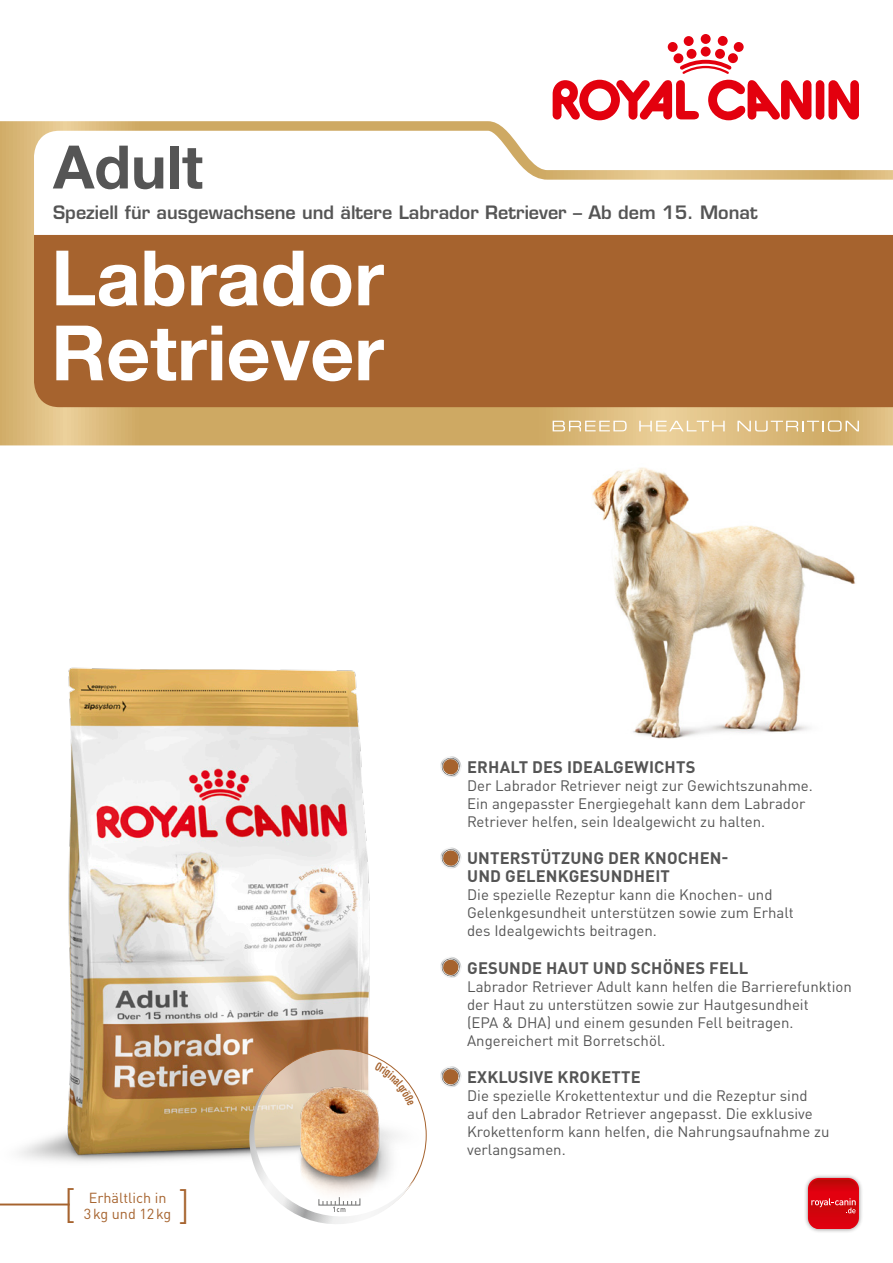
<style>
.page{position:relative;width:893px;height:1263px;background:#fff}
.page>*{position:absolute;margin:0;border:0;box-sizing:border-box;transform-origin:0 0}
.t1{font:700 76.5px/75px "Helvetica Neue LT Std";color:#fff}
.t2{font:700 60px "Helvetica Neue LT Std";color:#555}
.t3{font:300 40.65px "DINOT";color:#a6632e}
.t4{font:600 18px "Eurostile";color:#555}
.t5{font:700 16.5px/18px "DINOT";letter-spacing:.01em;color:#555}
.t6{font:15px/18px "DINOT";color:#555}
.t7{font:14.4px "DINOT";color:#a6632e}
</style>
<div class="page">
<img style="left:592px;top:467px;width:264px;height:272px">
<svg style="left:0;top:121px;width:893px;height:324px;background:#d8b87c"></svg>
<svg style="left:553px;top:421px;width:74px;height:10px"></svg>
<svg style="left:639px;top:421px;width:86px;height:10px"></svg>
<svg style="left:737px;top:421px;width:122px;height:10px"></svg>
<div style="left:34px;top:235px;width:859px;height:172px;background:#a6632e"></div>
<svg style="left:34px;top:131px;width:859px;height:104px"></svg>
<div style="left:816px;top:80px;width:8px;height:40px;background:#e3000e;border-radius:4px"></div>
<svg style="left:828px;top:80px;width:31px;height:40px"></svg>
<div style="left:684px;top:36px;width:10px;height:10px;background:#e3000e;border-radius:50%"></div>
<div style="left:701px;top:34px;width:10px;height:10px;background:#e3000e;border-radius:50%"></div>
<div style="left:668px;top:42px;width:10px;height:10px;background:#e3000e;border-radius:50%"></div>
<div style="left:718px;top:36px;width:10px;height:10px;background:#e3000e;border-radius:50%"></div>
<div style="left:734px;top:42px;width:10px;height:10px;background:#e3000e;border-radius:50%"></div>
<div style="left:728px;top:53px;width:10px;height:10px;background:#e3000e;border-radius:50%"></div>
<div style="left:715px;top:49px;width:10px;height:10px;background:#e3000e;border-radius:50%"></div>
<div style="left:701px;top:47px;width:10px;height:10px;background:#e3000e;border-radius:50%"></div>
<div style="left:687px;top:49px;width:9px;height:10px;background:#e3000e;border-radius:50%"></div>
<div style="left:673px;top:53px;width:10px;height:10px;background:#e3000e;border-radius:50%"></div>
<svg style="left:553px;top:60px;width:258px;height:60px"></svg>
<div style="left:803px;top:1173px;width:61px;height:61px;background:#191918;opacity:.5"></div>
<div style="left:808px;top:1178px;width:51px;height:51px;background:#e3000e;border-radius:11px"></div>
<svg style="left:809px;top:1179px;width:48px;height:50px"></svg>
<img style="left:0;top:667px;width:462px;height:539px">
<svg style="left:440px;top:756px;width:21px;height:21px"></svg>
<svg style="left:441px;top:757px;width:20px;height:19px"></svg>
<div style="left:440px;top:847px;width:21px;height:22px;background:#f4f4f4;border-radius:11px"></div>
<svg style="left:441px;top:848px;width:20px;height:20px"></svg>
<div style="left:440px;top:957px;width:21px;height:21px;background:#efefef;border-radius:11px"></div>
<svg style="left:441px;top:957px;width:20px;height:20px"></svg>
<svg style="left:440px;top:1066px;width:21px;height:21px"></svg>
<svg style="left:441px;top:1067px;width:20px;height:19px"></svg>
<hr style="left:0;top:1203px;width:70px;height:2px;background:#a6632e">
<img style="left:250px;top:1049px;width:177px;height:157px">
<svg style="left:180px;top:1189px;width:6px;height:17px"></svg>
<svg style="left:242px;top:1061px;width:172px;height:163px"></svg>
<h2 class="t2" style="left:53px;top:130px;width:151px">Adult</h2>
<p class="t4" style="left:53px;top:202px;width:706px">Speziell für ausgewachsene und ältere Labrador Retriever – Ab dem 15. Monat</p>
<h1 class="t1" style="left:51px;top:239px;width:334px">Labrador<br>Retriever</h1>
<h3 class="t3" style="left:64px;top:1180px;width:13px">[</h3>
<p class="t7" style="left:89px;top:1189px;width:79px">Erhältlich in</p>
<p class="t7" style="left:84px;top:1205px;width:89px">3kg und 12kg</p>
<p class="t5" style="left:467px;top:757px;width:230px">ERHALT DES IDEALGEWI CHTS</p>
<p class="t6" style="left:467px;top:776px;width:347px">Der Labrador Retriever neigt zur Gewichtszunahme.<br>Ein angepasster Energiegehalt kann dem Labrador<br>Retriever helfen, sein Idealgewicht zu halten.</p>
<p class="t5" style="left:467px;top:849px;width:263px">UNTERSTÜTZUNG DER KNOCHEN-<br>UND GELENKGESUNDHEIT</p>
<p class="t6" style="left:467px;top:885px;width:328px">Die spezielle Rezeptur kann die Knochen- und<br>Gelenkgesundheit unterstützen sowie zum Erhalt des Idealgewichts beitragen.</p>
<p class="t5" style="left:467px;top:958px;width:283px">GESUNDE HAUT UND SCHÖNES FELL</p>
<p class="t6" style="left:467px;top:977px;width:386px">Labrador Retriever Adult kann helfen die Barrierefunktion der Haut zu unterstützen sowie zur Hautgesundheit<br>(EPA &amp; DHA) und einem gesunden Fell beitragen.<br>Angereichert mit Borretschöl.</p>
<p class="t5" style="left:467px;top:1067px;width:175px">EXKLUSIVE KRO KETTE</p>
<p class="t6" style="left:467px;top:1086px;width:364px">Die spezielle Krokettentextur und die Rezeptur sind auf den Labrador Retriever angepasst. Die exklusive Krokettenform kann helfen, die Nahrungsaufnahme zu verlangsamen.</p>
</div>
